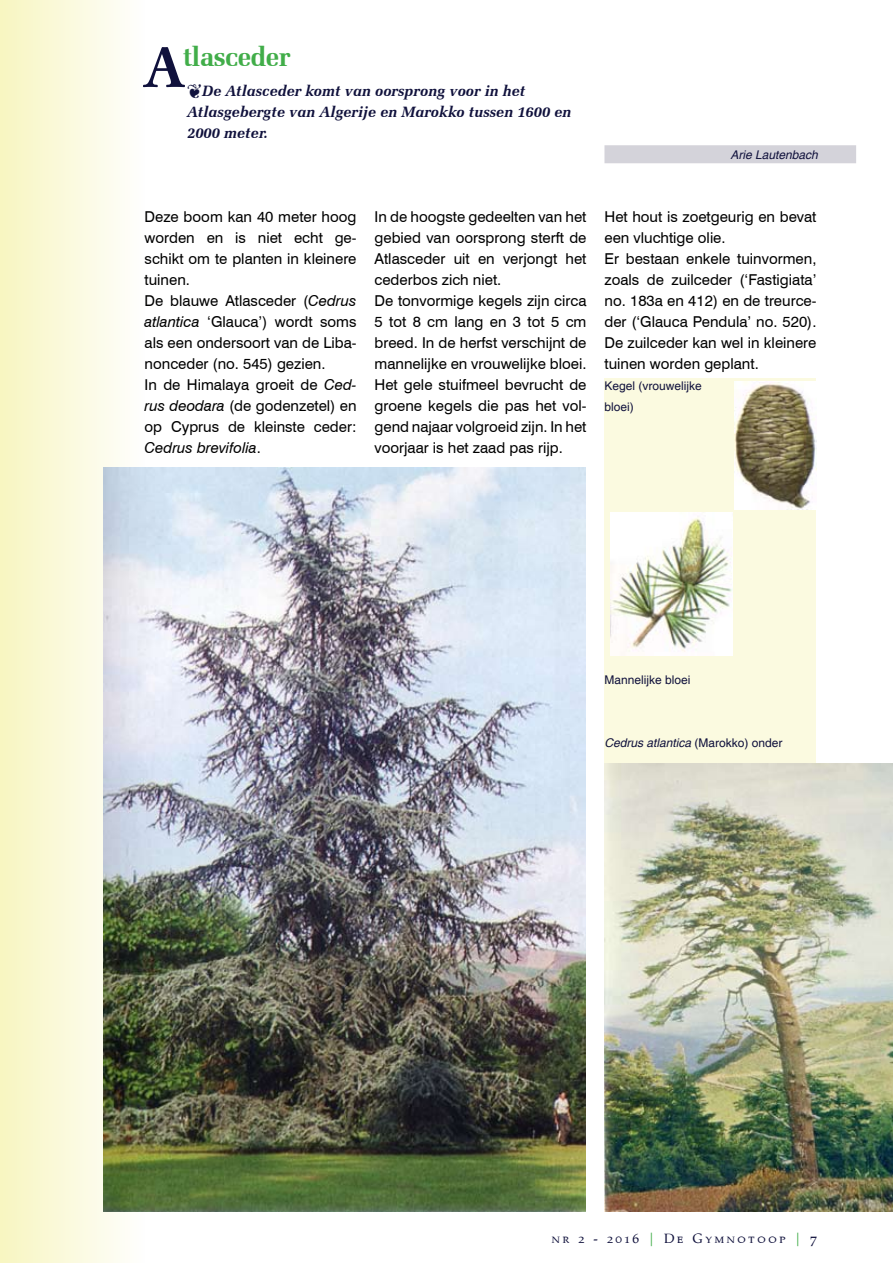
<style>
.page{position:relative;width:893px;height:1263px;background:#fff}
.page>*{position:absolute;margin:0;border:0;box-sizing:border-box;transform-origin:0 0}
.t1{font:700 27px "Zapf Elliptical 711 BT";letter-spacing:-.025em;color:#41ad49}
.t2{font:15px/21px "Swiss 721 BT";color:#000}
.t3{font:italic 700 15px/21px "Zapf Elliptical 711 BT";color:#10113c}
.t4{font:13.5px "Palatino Small Caps";letter-spacing:.2em;color:#10113c}
.t5{font:italic 12px "Helvetica";color:#10113c}
.t6{font:12px/21px "Helvetica";color:#10113c}
.s1{font-size:57.6px;color:#10113c}
.s2{font-style:italic}
.s3{font-style:normal}
.s4{color:#41ad49}
</style>
<div class="page">
<div style="left:0;top:0;width:145px;height:1263px;background:linear-gradient(to right,#f8f5c0,#fefefe)"></div>
<div style="left:604px;top:378px;width:212px;height:834px;background:#fbfae0"></div>
<img style="left:604px;top:763px;width:289px;height:449px">
<div style="left:604px;top:145px;width:252px;height:18px;background:#d4d3da"></div>
<img style="left:611px;top:512px;width:122px;height:143px">
<img style="left:735px;top:381px;width:81px;height:128px">
<img style="left:103px;top:468px;width:482px;height:744px">
<h1 class="t1" style="left:145px;top:41px;width:147px"><span class="s1">A</span>tlasceder</h1>
<p class="t3" style="left:187px;top:80px;width:386px">◆De Atlasceder komt van oorsprong voor in het<br>Atlasgebergte van Algerije en Marokko tussen 1600 en<br>2000 meter.</p>
<p class="t5" style="left:730px;top:148px;width:89px">Arie Lautenbach</p>
<p class="t2" style="left:145px;top:206px;width:213px">Deze boom kan 40 meter hoog worden en is niet echt ge&shy;schikt om te planten in kleinere tuinen.<br>De blauwe Atlasceder (<span class="s2">Cedrus atlantica</span> ‘Glauca’) wordt soms als een ondersoort van de Liba&shy;nonceder (no. 545) gezien.<br>In de Himalaya groeit de <span class="s2">Ced&shy;rus deodara</span> (de godenzetel) en op Cyprus de kleinste ceder:<br><span class="s2">Cedrus brevifolia</span>.</p>
<p class="t2" style="left:375px;top:206px;width:213px">In de hoogste gedeelten van het gebied van oorsprong sterft de<br>Atlasceder uit en verjongt het cederbos zich niet.<br>De tonvormige kegels zijn circa<br>5 tot 8 cm lang en 3 tot 5 cm breed. In de herfst verschijnt de mannelijke en vrouwelijke bloei.<br>Het gele stuifmeel bevrucht de groene kegels die pas het vol&shy;gend najaar volgroeid zijn. In het voorjaar is het zaad pas rijp.</p>
<p class="t2" style="left:604px;top:206px;width:213px">Het hout is zoetgeurig en bevat een vluchtige olie.<br>Er bestaan enkele tuinvormen, zoals de zuilceder (‘Fastigiata’ no. 183a en 412) en de treurce&shy;der (‘Glauca Pendula’ no. 520).<br>De zuilceder kan wel in kleinere tuinen worden geplant.</p>
<p class="t6" style="left:604px;top:376px;width:99px">Kegel (vrouwelijke bloei)</p>
<p class="t6" style="left:604px;top:670px;width:88px">Mannelijke bloei</p>
<p class="t5" style="left:604px;top:736px;width:180px">Cedrus atlantica <span class="s3">(Marokko) onder</span></p>
<p class="t4" style="left:552px;top:1230px;width:266px">nr 2 - 2016 <span class="s4">|</span> De Gymnotoop <span class="s4">|</span> 7</p>
</div>
